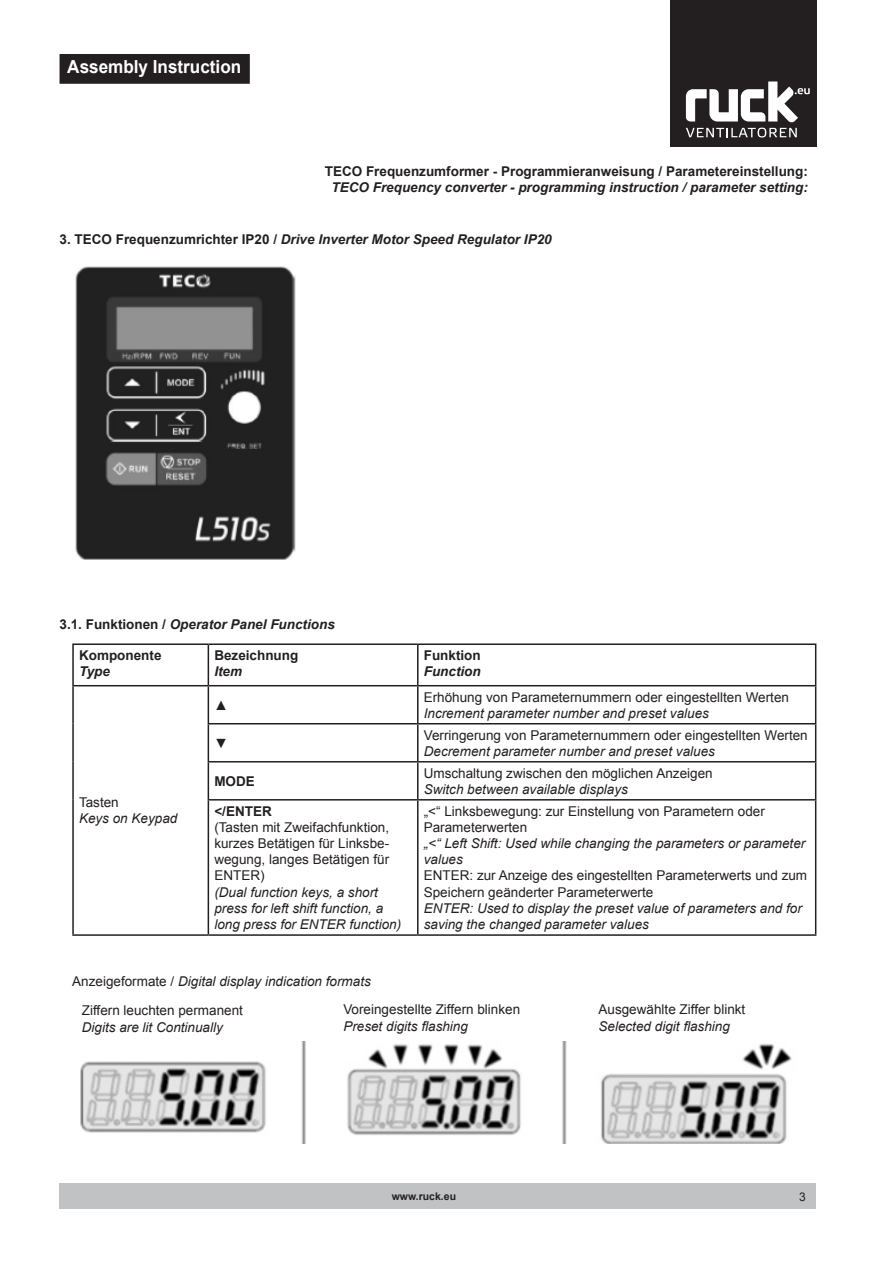
<style>
.page{position:relative;width:893px;height:1263px;background:#fff}
.page>*{position:absolute;margin:0;border:0;box-sizing:border-box;transform-origin:0 0}
.t1{font:700 18px "Arial";color:#fff;scale:.95 1}
.t2{font:13.5px/16.2px "Arial";color:#231f20}
.t3{font:italic 13.5px/16.2px "Arial";color:#231f20}
.t4{font:italic 700 13.5px "Arial";color:#231f20}
.t5{font:700 13.5px "Arial";color:#231f20}
.t6{font:12px "Arial";color:#231f20}
.t7{font:700 10.5px "Arial";color:#231f20}
.s1{font-style:normal}
</style>
<div class="page">
<div style="left:670px;top:0;width:146px;height:147px;background:#231f20"></div>
<svg style="left:686px;top:81px;width:124px;height:56px"></svg>
<div style="left:60px;top:1183px;width:756px;height:26px;background:#c1c2c4"></div>
<div style="left:60px;top:55px;width:189px;height:28px;background:#231f20"></div>
<div style="left:60px;top:54px;width:190px;height:30px;border:2px solid #231f20"></div>
<img style="left:75px;top:266px;width:221px;height:294px">
<hr style="left:72px;top:643px;width:136px;height:2px;background:#231f20">
<hr style="left:72px;top:645px;width:2px;height:40px;background:#231f20">
<hr style="left:208px;top:643px;width:210px;height:2px;background:#231f20">
<hr style="left:208px;top:645px;width:1px;height:40px;background:#231f20">
<hr style="left:418px;top:643px;width:398px;height:2px;background:#231f20">
<hr style="left:417px;top:645px;width:2px;height:40px;background:#231f20">
<hr style="left:815px;top:645px;width:1px;height:40px;background:#231f20">
<hr style="left:72px;top:685px;width:136px;height:1px;background:#231f20">
<hr style="left:72px;top:686px;width:2px;height:38px;background:#231f20">
<hr style="left:208px;top:685px;width:210px;height:1px;background:#231f20">
<hr style="left:208px;top:686px;width:1px;height:37px;background:#231f20">
<hr style="left:418px;top:685px;width:398px;height:1px;background:#231f20">
<hr style="left:417px;top:686px;width:2px;height:37px;background:#231f20">
<hr style="left:815px;top:686px;width:1px;height:37px;background:#231f20">
<hr style="left:72px;top:724px;width:2px;height:38px;background:#231f20">
<hr style="left:208px;top:723px;width:210px;height:1px;background:#231f20">
<hr style="left:208px;top:724px;width:1px;height:37px;background:#231f20">
<hr style="left:418px;top:723px;width:398px;height:1px;background:#231f20">
<hr style="left:417px;top:724px;width:2px;height:37px;background:#231f20">
<hr style="left:815px;top:724px;width:1px;height:37px;background:#231f20">
<hr style="left:72px;top:762px;width:2px;height:38px;background:#231f20">
<hr style="left:208px;top:761px;width:210px;height:1px;background:#231f20">
<hr style="left:208px;top:762px;width:1px;height:37px;background:#231f20">
<hr style="left:418px;top:761px;width:398px;height:1px;background:#231f20">
<hr style="left:417px;top:762px;width:2px;height:37px;background:#231f20">
<hr style="left:815px;top:762px;width:1px;height:37px;background:#231f20">
<hr style="left:72px;top:800px;width:2px;height:134px;background:#231f20">
<hr style="left:208px;top:799px;width:210px;height:1px;background:#231f20">
<hr style="left:208px;top:800px;width:1px;height:134px;background:#231f20">
<hr style="left:418px;top:799px;width:398px;height:1px;background:#231f20">
<hr style="left:417px;top:800px;width:2px;height:134px;background:#231f20">
<hr style="left:815px;top:800px;width:1px;height:134px;background:#231f20">
<hr style="left:72px;top:934px;width:136px;height:2px;background:#231f20">
<hr style="left:208px;top:934px;width:210px;height:2px;background:#231f20">
<hr style="left:418px;top:934px;width:398px;height:2px;background:#231f20">
<img style="left:80px;top:1042px;width:712px;height:101px">
<h1 class="t1" style="left:67px;top:55px;width:185px">Assembly Instruction</h1>
<p class="t5" style="left:325px;top:162px;width:485px">TECO Frequenzumformer - Programmieranweisung / Parametereinstellung:</p>
<p class="t4" style="left:332px;top:178px;width:478px">TECO Frequency converter - programming instruction / parameter setting:</p>
<p class="t4" style="left:60px;top:230px;width:494px"><span class="s1">3. TECO Frequenzumrichter IP20 /</span> Drive Inverter Motor Speed Regulator IP20</p>
<p class="t4" style="left:60px;top:615px;width:277px"><span class="s1">3.1. Funktionen /</span> Operator Panel Functions</p>
<p class="t5" style="left:79px;top:646px;width:84px">Komponente</p>
<p class="t4" style="left:79px;top:662px;width:33px">Type</p>
<p class="t5" style="left:214px;top:646px;width:86px">Bezeichnung</p>
<p class="t4" style="left:214px;top:662px;width:29px">Item</p>
<p class="t2" style="left:214px;top:697px;width:15px">▲</p>
<p class="t3" style="left:214px;top:735px;width:15px">▼</p>
<p class="t2" style="left:79px;top:794px;width:41px">Tasten</p>
<p class="t3" style="left:79px;top:811px;width:100px">Keys on Keypad</p>
<p class="t5" style="left:214px;top:772px;width:42px">MODE</p>
<p class="t5" style="left:214px;top:802px;width:59px">&lt;/ENTER</p>
<p class="t2" style="left:214px;top:819px;width:176px;text-align:justify">(Tasten mit Zweifachfunktion, kurzes Betätigen für Linksbe&shy;wegung, langes Betätigen für ENTER)</p>
<p class="t3" style="left:214px;top:884px;width:188px">(Dual function keys, a short press for left shift function, a long press for ENTER function)</p>
<p class="t3" style="left:72px;top:973px;width:300px"><span class="s1">Anzeigeformate /</span> Digital display indication formats</p>
<p class="t5" style="left:424px;top:646px;width:58px">Funktion</p>
<p class="t4" style="left:424px;top:662px;width:58px">Function</p>
<p class="t2" style="left:424px;top:689px;width:367px">Erhöhung von Parameternummern oder eingestellten Werten</p>
<p class="t3" style="left:424px;top:705px;width:287px">Increment parameter number and preset values</p>
<p class="t2" style="left:424px;top:727px;width:385px">Verringerung von Parameternummern oder eingestellten Werten</p>
<p class="t3" style="left:424px;top:743px;width:293px">Decrement parameter number and preset values</p>
<p class="t2" style="left:424px;top:765px;width:290px">Umschaltung zwischen den möglichen Anzeigen</p>
<p class="t3" style="left:424px;top:781px;width:206px">Switch between available displays</p>
<p class="t2" style="left:424px;top:803px;width:343px">„&lt;“ Linksbewegung: zur Einstellung von Parametern oder<br>Parameterwerten</p>
<p class="t3" style="left:424px;top:835px;width:383px">„&lt;“ Left Shift: Used while changing the parameters or parameter values</p>
<p class="t2" style="left:424px;top:868px;width:385px">ENTER: zur Anzeige des eingestellten Parameterwerts und zum<br>Speichern geänderter Parameterwerte</p>
<p class="t3" style="left:424px;top:900px;width:380px">ENTER: Used to display the preset value of parameters and for saving the changed parameter values</p>
<p class="t2" style="left:82px;top:1002px;width:163px">Ziffern leuchten permanent</p>
<p class="t3" style="left:82px;top:1019px;width:143px">Digits are lit Continually</p>
<p class="t2" style="left:343px;top:1002px;width:178px">Voreingestellte Ziffern blinken</p>
<p class="t3" style="left:343px;top:1018px;width:126px">Preset digits flashing</p>
<p class="t2" style="left:598px;top:1002px;width:148px">Ausgewählte Ziffer blinkt</p>
<p class="t3" style="left:598px;top:1018px;width:133px">Selected digit flashing</p>
<p class="t7" style="left:392px;top:1189px;width:66px">www.ruck.eu</p>
<p class="t6" style="left:799px;top:1189px;width:8px">3</p>
</div>
